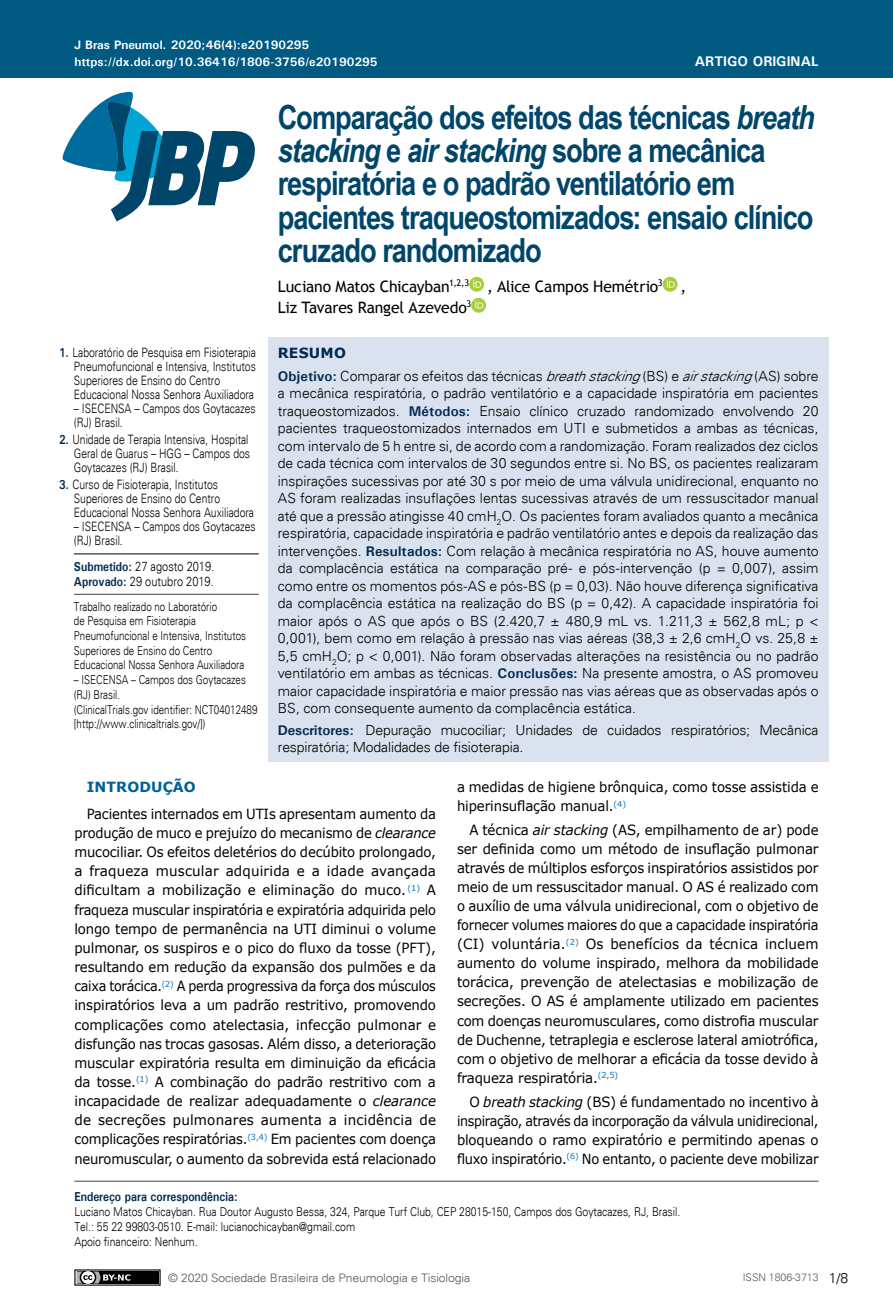
<style>
.page{position:relative;width:893px;height:1315px;background:#fff}
.page>*{position:absolute;margin:0;border:0;box-sizing:border-box;transform-origin:0 0}
.t1{font:700 33.25px/33.2px "Arial Narrow";letter-spacing:-.03em;color:#00466b}
.t2{font:15.75px/21px "Trebuchet MS";letter-spacing:-.015em;color:#000}
.t3{font:300 14px/17.5px "Univers";letter-spacing:-.01em;color:#000;text-align:justify}
.t4{font:14px/19.1px "Verdana";letter-spacing:-.01em;color:#000;text-align:justify;scale:.95 1}
.t5{font:14px/19.1px "Verdana";letter-spacing:-.01em;color:#000;text-align:justify;scale:.94 1}
.t6{font:700 14px "Univers";color:#fff}
.t7{font:700 14px "Verdana";letter-spacing:.01em;color:#01609a}
.t8{font:700 14px "Verdana";letter-spacing:.015em;color:#002b51}
.t9{font:300 12.95px/14px "Univers";color:#000;scale:.8 1}
.t10{font:300 12.95px/14.9px "Univers";color:#000;scale:.85 1}
.t11{font:700 12.95px "Univers";color:#002b51;scale:.85 1}
.t12{font:300 12.25px/14.7px "Univers";color:#000;scale:.8 1}
.t13{font:300 12.25px/14.7px "Univers";color:#000;scale:.85 1}
.t14{font:700 12.25px "Univers";color:#fff}
.t15{font:300 11.72px "Univers";letter-spacing:-.01em;color:#58595b;scale:1.04 1}
.t16{font:300 10.5px "Univers";color:#58595b}
.s1{font-style:italic}
.s2{font-weight:700;color:#002b51}
</style>
<div class="page">
<div style="left:0;top:0;width:893px;height:78px;background:#005a82"></div>
<svg style="left:62px;top:91px;width:193px;height:130px"></svg>
<div style="left:75px;top:1270px;width:85px;height:15px;background:#000"></div>
<div style="left:74px;top:1269px;width:87px;height:16px;border:1px solid #000"></div>
<svg style="left:74px;top:1269px;width:56px;height:17px"></svg>
<div style="left:268px;top:337px;width:560px;height:425px;background:#dbe2ef"></div>
<svg style="left:469px;top:277px;width:16px;height:15px"></svg>
<svg style="left:469px;top:277px;width:15px;height:15px"></svg>
<svg style="left:473px;top:279px;width:8px;height:9px"></svg>
<svg style="left:663px;top:277px;width:15px;height:14px"></svg>
<svg style="left:663px;top:277px;width:14px;height:15px"></svg>
<svg style="left:667px;top:279px;width:8px;height:9px"></svg>
<svg style="left:471px;top:298px;width:16px;height:15px"></svg>
<svg style="left:471px;top:298px;width:15px;height:15px"></svg>
<svg style="left:475px;top:300px;width:8px;height:9px"></svg>
<hr style="left:74px;top:1180px;width:745px;height:1px;background:#464547">
<hr style="left:74px;top:553px;width:185px;height:1px;background:#000">
<hr style="left:74px;top:594px;width:185px;height:1px;background:#464547">
<p class="t14" style="left:74px;top:37px;width:236px">J Bras Pneumol. 2020;46(4):e20190295</p>
<p class="t14" style="left:74px;top:54px;width:305px">https://dx.doi.org/10.36416/1806-3756/e20190295</p>
<p class="t6" style="left:695px;top:52px;width:125px">ARTIGO ORIGINAL</p>
<h1 class="t1" style="left:278px;top:99px;width:538px">Comparação dos efeitos das técnicas <span class="s1">breath stacking</span> e <span class="s1">air stacking</span> sobre a mecânica respiratória e o padrão ventilatório em pacientes traqueostomizados: ensaio clínico cruzado randomizado</h1>
<p class="t2" style="left:278px;top:276px;width:410px">Luciano Matos Chicayban<sup>1,2,3</sup> , Alice Campos Hemétrio<sup>3</sup> ,<br>Liz Tavares Rangel Azevedo<sup>3</sup></p>
<p class="t9" style="left:74px;top:345px;width:229px;text-indent:-15px"><span class="s2">1.</span> Laboratório de Pesquisa em Fisioterapia Pneumofuncional e Intensiva, Institutos Superiores de Ensino do Centro Educacional Nossa Senhora Auxiliadora</p>
<p class="t9" style="left:74px;top:401px;width:229px">– ISECENSA – Campos dos Goytacazes (RJ) Brasil.</p>
<p class="t9" style="left:74px;top:432px;width:222px;text-align:justify;text-indent:-15px"><span class="s2">2.</span> Unidade de Terapia Intensiva, Hospital Geral de Guarus – HGG – Campos dos Goytacazes (RJ) Brasil.</p>
<p class="t9" style="left:74px;top:477px;width:227px;text-indent:-15px"><span class="s2">3.</span> Curso de Fisioterapia, Institutos<br>Superiores de Ensino do Centro<br>Educacional Nossa Senhora Auxiliadora</p>
<p class="t9" style="left:74px;top:519px;width:229px">– ISECENSA – Campos dos Goytacazes (RJ) Brasil.</p>
<p class="t10" style="left:74px;top:559px;width:167px"><span class="s2">Submetido:</span> 27 agosto 2019.<br><span class="s2">Aprovado:</span> 29 outubro 2019.</p>
<p class="t12" style="left:74px;top:599px;width:217px">Trabalho realizado no Laboratório<br>de Pesquisa em Fisioterapia Pneumofuncional e Intensiva, Institutos Superiores de Ensino do Centro Educacional Nossa Senhora Auxiliadora</p>
<p class="t12" style="left:74px;top:672px;width:231px">– ISECENSA – Campos dos Goytacazes (RJ) Brasil.<br>(ClinicalTrials.gov identifier: NCT04012489 [http://www.clinicaltrials.gov/])</p>
<p class="t8" style="left:278px;top:343px;width:70px">RESUMO</p>
<p class="t3" style="left:278px;top:367px;width:542px"><span class="s2">Objetivo:</span> Comparar os efeitos das técnicas <span class="s1">breathstacking</span>(BS) e <span class="s1">airstacking</span>(AS) sobre a mecânica respiratória, o padrão ventilatório e a capacidade inspiratória em pacientes traqueostomizados. <span class="s2">Métodos:</span> Ensaio clínico cruzado randomizado envolvendo 20 pacientes traqueostomizados internados em UTI e submetidos a ambas as técnicas, com intervalo de 5 h entre si, de acordo com a randomização. Foram realizados dez ciclos de cada técnica com intervalos de 30 segundos entre si. No BS, os pacientes realizaram inspirações sucessivas por até 30 s por meio de uma válvula unidirecional, enquanto no AS foram realizadas insuflações lentas sucessivas através de um ressuscitador manual até que a pressão atingisse 40 cmH<sub>2</sub>O. Os pacientes foram avaliados quanto a mecânica respiratória, capacidade inspiratória e padrão ventilatório antes e depois da realização das intervenções. <span class="s2">Resultados:</span> Com relação à mecânica respiratória no AS, houve aumento da complacência estática na comparação pré- e pós-intervenção (p = 0,007), assim como entre os momentos pós-AS e pós-BS (p = 0,03). Não houve diferença significativa da complacência estática na realização do BS (p = 0,42). A capacidade inspiratória foi maior após o AS que após o BS (2.420,7 ± 480,9 mL vs. 1.211,3 ± 562,8 mL; p &lt; 0,001), bem como em relação à pressão nas vias aéreas (38,3 ± 2,6 cmH<sub>2</sub>O vs. 25,8 ± 5,5 cmH<sub>2</sub>O; p &lt; 0,001). Não foram observadas alterações na resistência ou no padrão ventilatório em ambas as técnicas. <span class="s2">Conclusões:</span> Na presente amostra, o AS promoveu maior capacidade inspiratória e maior pressão nas vias aéreas que as observadas após o BS, com consequente aumento da complacência estática.</p>
<p class="t3" style="left:278px;top:721px;width:542px;line-height:16.8px"><span class="s2">Descritores:</span> Depuração mucociliar; Unidades de cuidados respiratórios; Mecânica respiratória; Modalidades de fisioterapia.</p>
<p class="t7" style="left:87px;top:777px;width:111px">INTRODUÇÃO</p>
<p class="t5" style="left:74px;top:804px;width:386px;text-indent:12px">Pacientes internados em UTIs apresentam aumento da produção de muco e prejuízo do mecanismo de <span class="s1">clearance </span>mucociliar. Os efeitos deletérios do decúbito prolongado, a fraqueza muscular adquirida e a idade avançada dificultam a mobilização e eliminação do muco. <sup>(1)</sup> A fraqueza muscular inspiratória e expiratória adquirida pelo longo tempo de permanência na UTI diminui o volume pulmonar, os suspiros e o pico do fluxo da tosse (PFT), resultando em redução da expansão dos pulmões e da caixa torácica.<sup>(2)</sup> A perda progressiva da força dos músculos inspiratórios leva a um padrão restritivo, promovendo complicações como atelectasia, infecção pulmonar e disfunção nas trocas gasosas. Além disso, a deterioração muscular expiratória resulta em diminuição da eficácia da tosse.<sup>(1)</sup> A combinação do padrão restritivo com a incapacidade de realizar adequadamente o <span class="s1">clearance </span>de secreções pulmonares aumenta a incidência de complicações respiratórias.<sup>(3,4)</sup> Em pacientes com doença neuromuscular, o aumento da sobrevida está relacionado</p>
<p class="t4" style="left:457px;top:778px;width:382px">a medidas de higiene brônquica, como tosse assistida e hiperinsuflação manual.<sup>(4)</sup></p>
<p class="t4" style="left:457px;top:821px;width:382px;text-indent:12px">A técnica <span class="s1">air stacking</span> (AS, empilhamento de ar) pode ser definida como um método de insuflação pulmonar através de múltiplos esforços inspiratórios assistidos por meio de um ressuscitador manual. O AS é realizado com o auxílio de uma válvula unidirecional, com o objetivo de fornecer volumes maiores do que a capacidade inspiratória (CI) voluntária.<sup>(2)</sup> Os benefícios da técnica incluem aumento do volume inspirado, melhora da mobilidade torácica, prevenção de atelectasias e mobilização de secreções. O AS é amplamente utilizado em pacientes com doenças neuromusculares, como distrofia muscular de Duchenne, tetraplegia e esclerose lateral amiotrófica, com o objetivo de melhorar a eficácia da tosse devido à fraqueza respiratória.<sup>(2,5)</sup></p>
<p class="t4" style="left:457px;top:1092px;width:382px;text-indent:12px">O <span class="s1">breath stacking</span> (BS) é fundamentado no incentivo à inspiração, através da incorporação da válvula unidirecional, bloqueando o ramo expiratório e permitindo apenas o fluxo inspiratório.<sup>(6)</sup> No entanto, o paciente deve mobilizar</p>
<p class="t11" style="left:74px;top:1189px;width:194px">Endereço para correspondência:</p>
<p class="t13" style="left:74px;top:1204px;width:714px">Luciano Matos Chicayban. Rua Doutor Augusto Bessa, 324, Parque Turf Club, CEP 28015-150, Campos dos Goytacazes, RJ, Brasil.<br>Tel.: 55 22 99803-0510. E-mail: lucianochicayban@gmail.com<br>Apoio financeiro: Nenhum.</p>
<p class="t15" style="left:168px;top:1270px;width:292px">© 2020 Sociedade Brasileira de Pneumologia e Tisiologia</p>
<p class="t16" style="left:743px;top:1271px;width:77px">ISSN 1806-3713</p>
<p class="t3" style="left:829px;top:1269px;width:21px">1/8</p>
</div>
